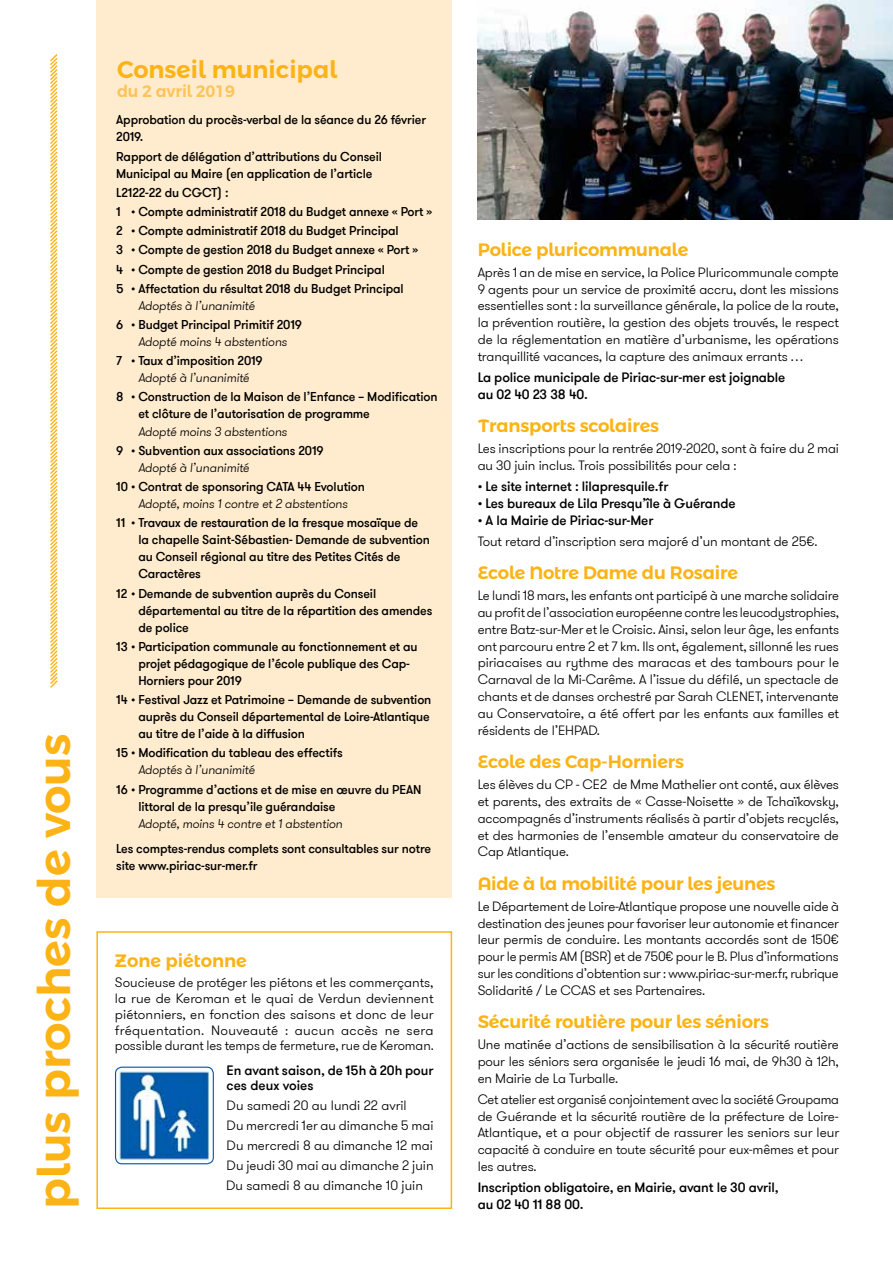
<style>
.page{position:relative;width:893px;height:1263px;background:#fff}
.page>*{position:absolute;margin:0;border:0;box-sizing:border-box;transform-origin:0 0}
.t1{font:600 45px "Montserrat Alternates";color:#fcb316}
.t2{font:600 24px "Montserrat Alternates";color:#fcb316}
.t3{font:600 18px "Montserrat Alternates";letter-spacing:-.01em;color:#fcb316}
.t4{font:600 16.5px "Montserrat Alternates";letter-spacing:-.01em;color:#fec45a}
.t5{font:300 13.5px/16.8px "GT Walsheim Pro";letter-spacing:-.01em;color:#000;text-align:justify}
.t6{font:500 13.5px/16.8px "GT Walsheim Pro";letter-spacing:-.01em;color:#000}
.t7{font:500 12.75px/17.1px "GT Walsheim Pro";letter-spacing:-.01em;color:#000}
.t8{font:italic 300 12.75px/19.2px "GT Walsheim Pro";letter-spacing:-.01em;color:#000}
.s1{font-weight:400}
.s2{font-weight:300;font-style:italic}
.s3{font-weight:500;font-style:normal}
.s4{font-weight:400;font-style:normal}
</style>
<div class="page">
<div style="left:96px;top:0;width:356px;height:897px;background:#ffecce"></div>
<svg style="left:50px;top:54px;width:8px;height:634px"></svg>
<div style="left:96px;top:931px;width:356px;height:278px;border:2px solid #fcb316"></div>
<img style="left:478px;top:0;width:415px;height:220px">
<img style="left:116px;top:1068px;width:97px;height:96px">
<div style="left:115px;top:1066px;width:99px;height:98px;border:1px solid #005bad;border-radius:6px"></div>
<h1 class="t1" style="left:26px;top:1209px;width:477px;rotate:-90deg">plus proches de vous</h1>
<h2 class="t2" style="left:117px;top:54px;width:222px">Conseil municipal</h2>
<p class="t4" style="left:117px;top:81px;width:120px">du 2 avril 2019</p>
<p class="t7" style="left:116px;top:112px;width:311px">Approbation du procès-verbal de la séance du 26 février<br>2019.</p>
<p class="t7" style="left:116px;top:148px;width:267px">Rapport de délégation d’attributions du Conseil<br>Municipal au Maire (en application de l’article</p>
<p class="t7" style="left:116px;top:183px;width:318px;line-height:19.2px">L2122-22 du CGCT) :<br>1 <span class="s1">•</span> Compte administratif 2018 du Budget annexe « Port » 2 <span class="s1">•</span> Compte administratif 2018 du Budget Principal<br>3 <span class="s1">•</span> Compte de gestion 2018 du Budget annexe « Port »<br>4 <span class="s1">•</span> Compte de gestion 2018 du Budget Principal<br>5 <span class="s1">•</span> Affectation du résultat 2018 du Budget Principal</p>
<p class="t7" style="left:116px;top:296px;width:187px;line-height:19.2px;text-indent:22px"><span class="s2">Adoptés à l’unanimité<br></span>6 <span class="s1">•</span> Budget Principal Primitif 2019</p>
<p class="t8" style="left:116px;top:332px;width:172px;text-indent:22px">Adopté moins 4 abstentions<br><span class="s3">7</span> <span class="s4">•</span> <span class="s3">Taux d’imposition 2019</span></p>
<p class="t7" style="left:116px;top:368px;width:323px;line-height:19.2px;text-indent:22px"><span class="s2">Adopté à l’unanimité<br></span>8 <span class="s1">•</span> Construction de la Maison de l’Enfance – Modification</p>
<p class="t7" style="left:138px;top:406px;width:233px">et clôture de l’autorisation de programme</p>
<p class="t7" style="left:116px;top:422px;width:209px;line-height:19.2px;text-indent:22px"><span class="s2">Adopté moins 3 abstentions<br></span>9 <span class="s1">•</span> Subvention aux associations 2019</p>
<p class="t7" style="left:116px;top:458px;width:250px;line-height:19.2px;text-indent:22px"><span class="s2">Adopté à l’unanimité<br></span>10 <span class="s1">•</span> Contrat de sponsoring CATA 44 Evolution</p>
<p class="t7" style="left:116px;top:494px;width:303px;line-height:19.2px;text-indent:22px"><span class="s2">Adopté, moins 1 contre et 2 abstentions<br></span>11 <span class="s1">•</span> Travaux de restauration de la fresque mosaïque de</p>
<p class="t7" style="left:138px;top:531px;width:293px">la chapelle Saint-Sébastien- Demande de subvention au Conseil régional au titre des Petites Cités de<br>Caractères</p>
<p class="t7" style="left:138px;top:585px;width:296px;text-indent:-22px">12 <span class="s1">•</span> Demande de subvention auprès du Conseil départemental au titre de la répartition des amendes de police</p>
<p class="t7" style="left:138px;top:638px;width:281px;text-indent:-22px">13 <span class="s1">•</span> Participation communale au fonctionnement et au projet pédagogique de l’école publique des Cap-<br>Horniers pour 2019</p>
<p class="t7" style="left:138px;top:691px;width:295px;text-align:justify;text-indent:-22px">14 <span class="s1">•</span> Festival Jazz et Patrimoine – Demande de subvention auprès du Conseil départemental de Loire-Atlantique au titre de l’aide à la diffusion</p>
<p class="t7" style="left:138px;top:745px;width:206px;text-indent:-22px">15 <span class="s1">•</span> Modification du tableau des effectifs<br><span class="s2">Adoptés à l’unanimité</span></p>
<p class="t7" style="left:138px;top:781px;width:285px;text-indent:-22px">16 <span class="s1">•</span> Programme d’actions et de mise en œuvre du PEAN littoral de la presqu’ile guérandaise</p>
<p class="t8" style="left:138px;top:814px;width:206px">Adopté, moins 4 contre et 1 abstention</p>
<p class="t7" style="left:116px;top:840px;width:316px">Les comptes-rendus complets sont consultables sur notre site www.piriac-sur-mer.fr</p>
<h3 class="t3" style="left:115px;top:950px;width:133px">Zone piétonne</h3>
<p class="t5" style="left:115px;top:975px;width:320px;line-height:15.8px">Soucieuse de protéger les piétons et les commerçants, la rue de Keroman et le quai de Verdun deviennent piétonniers, en fonction des saisons et donc de leur fréquentation. Nouveauté : aucun accès ne sera possible durant les temps de fermeture, rue de Keroman.</p>
<p class="t6" style="left:227px;top:1062px;width:209px;line-height:15.8px">En avant saison, de 15h à 20h pour ces deux voies</p>
<p class="t5" style="left:226px;top:1096px;width:209px;line-height:20px;text-align:left">Du samedi 20 au lundi 22 avril<br>Du mercredi 1er au dimanche 5 mai<br>Du mercredi 8 au dimanche 12 mai<br>Du jeudi 30 mai au dimanche 2 juin<br>Du samedi 8 au dimanche 10 juin</p>
<h3 class="t3" style="left:478px;top:238px;width:212px">Police pluricommunale</h3>
<p class="t5" style="left:478px;top:264px;width:363px">Après 1 an de mise en service, la Police Pluricommunale compte 9 agents pour un service de proximité accru, dont les missions essentielles sont : la surveillance générale, la police de la route, la prévention routière, la gestion des objets trouvés, le respect de la réglementation en matière d’urbanisme, les opérations tranquillité vacances, la capture des animaux errants …</p>
<p class="t6" style="left:478px;top:369px;width:309px">La police municipale de Piriac-sur-mer est joignable au 02 40 23 38 40.</p>
<h3 class="t3" style="left:478px;top:415px;width:183px">Transports scolaires</h3>
<p class="t5" style="left:478px;top:440px;width:363px">Les inscriptions pour la rentrée 2019-2020, sont à faire du 2 mai au 30 juin inclus. Trois possibilités pour cela :</p>
<p class="t6" style="left:478px;top:478px;width:192px">• Le site internet : lilapresquile.fr</p>
<p class="t6" style="left:478px;top:495px;width:259px">• Les bureaux de Lila Presqu’île à Guérande</p>
<p class="t6" style="left:478px;top:512px;width:177px">• A la Mairie de Piriac-sur-Mer</p>
<p class="t5" style="left:478px;top:533px;width:341px">Tout retard d’inscription sera majoré d’un montant de 25€.</p>
<h3 class="t3" style="left:478px;top:561px;width:262px">Ecole Notre Dame du Rosaire</h3>
<p class="t5" style="left:478px;top:587px;width:363px">Le lundi 18 mars, les enfants ont participé à une marche solidaire au profit de l’association européenne contre les leucodystrophies, entre Batz-sur-Mer et le Croisic. Ainsi, selon leur âge, les enfants ont parcouru entre 2 et 7 km. Ils ont, également, sillonné les rues piriacaises au rythme des maracas et des tambours pour le Carnaval de la Mi-Carême. A l’issue du défilé, un spectacle de chants et de danses orchestré par Sarah CLENET, intervenante au Conservatoire, a été offert par les enfants aux familles et résidents de l’EHPAD.</p>
<h3 class="t3" style="left:478px;top:750px;width:208px">Ecole des Cap-Horniers</h3>
<p class="t5" style="left:478px;top:776px;width:363px">Les élèves du CP - CE2 de Mme Mathelier ont conté, aux élèves et parents, des extraits de « Casse-Noisette » de Tchaïkovsky, accompagnés d’instruments réalisés à partir d’objets recyclés, et des harmonies de l’ensemble amateur du conservatoire de Cap Atlantique.</p>
<h3 class="t3" style="left:478px;top:872px;width:299px">Aide à la mobilité pour les jeunes</h3>
<p class="t5" style="left:478px;top:898px;width:363px">Le Département de Loire-Atlantique propose une nouvelle aide à destination des jeunes pour favoriser leur autonomie et financer leur permis de conduire. Les montants accordés sont de 150€ pour le permis AM (BSR) et de 750€ pour le B. Plus d’informations sur les conditions d’obtention sur : www.piriac-sur-mer.fr, rubrique Solidarité / Le CCAS et ses Partenaires.</p>
<h3 class="t3" style="left:478px;top:1010px;width:293px">Sécurité routière pour les séniors</h3>
<p class="t5" style="left:478px;top:1036px;width:363px">Une matinée d’actions de sensibilisation à la sécurité routière pour les séniors sera organisée le jeudi 16 mai, de 9h30 à 12h, en Mairie de La Turballe.</p>
<p class="t5" style="left:478px;top:1091px;width:363px">Cet atelier est organisé conjointement avec la société Groupama de Guérande et la sécurité routière de la préfecture de Loire-Atlantique, et a pour objectif de rassurer les seniors sur leur capacité à conduire en toute sécurité pour eux-mêmes et pour les autres.</p>
<p class="t6" style="left:478px;top:1179px;width:303px">Inscription obligatoire, en Mairie, avant le 30 avril, au 02 40 11 88 00.</p>
</div>
